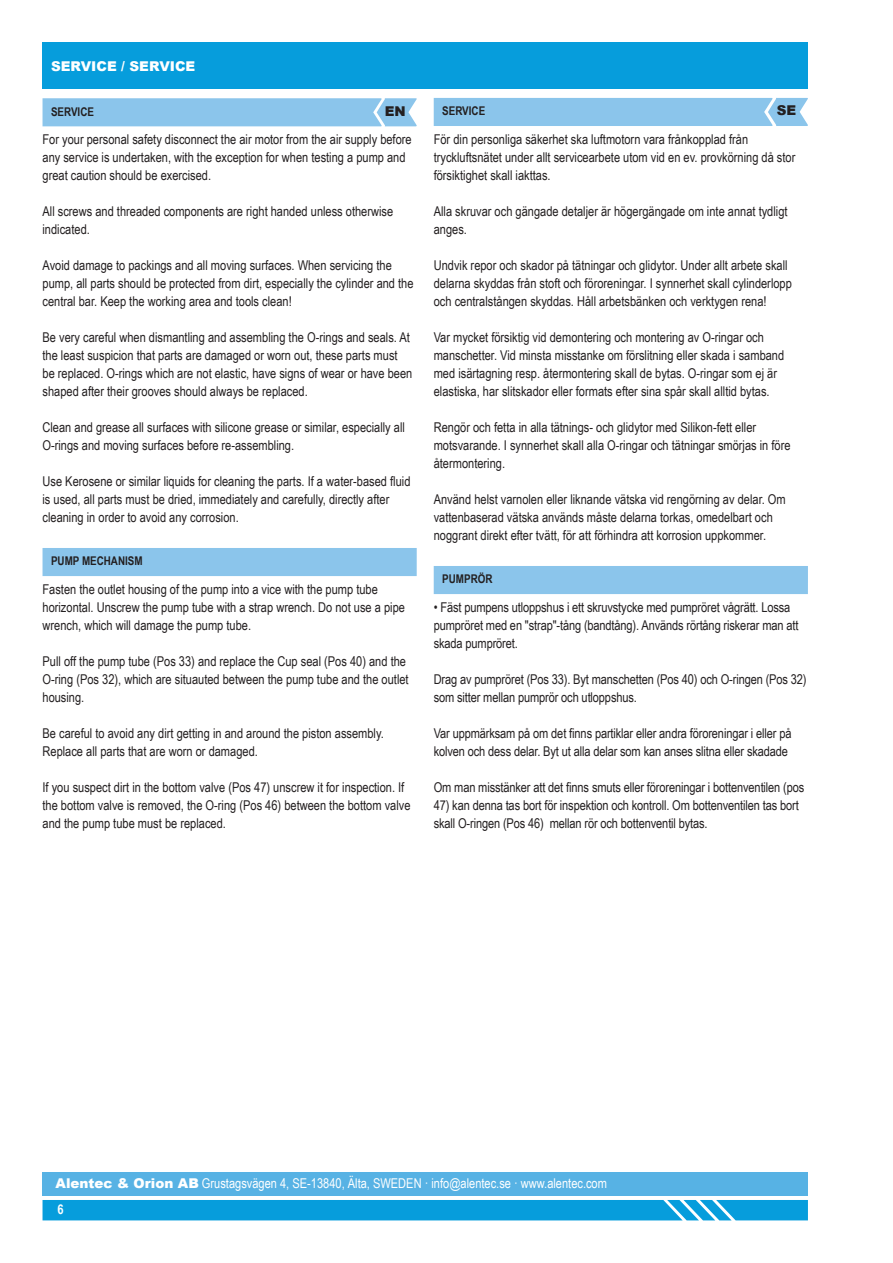
<style>
.page{position:relative;width:893px;height:1263px;background:#fff}
.page>*{position:absolute;margin:0;border:0;box-sizing:border-box;transform-origin:0 0}
.Estilo_de_párrafo_bo{font:13.5px/18px "Arial Narrow";color:#231f20}
.t1{font:13.5px/26.4px "Arial Narrow";color:#fff}
.titulos_apartados{font:900 13.5px "Arial";color:#fff}
.t2{font:900 13.5px "Arial";color:#231f20}
.subtítulos_apartados{font:700 12px "Arial Narrow";color:#231f20}
.s1{font-family:"Arial";font-weight:900}
.s2{font-weight:700}
</style>
<div class="page">
<div style="left:43px;top:1200px;width:765px;height:20px;background:#069ddc"></div>
<div style="left:43px;top:1172px;width:765px;height:24px;background:#57b2e4"></div>
<div style="left:43px;top:43px;width:765px;height:46px;background:#069ddc"></div>
<div style="left:43px;top:548px;width:374px;height:28px;background:#8bc5eb"></div>
<div style="left:434px;top:566px;width:374px;height:28px;background:#8bc5eb"></div>
<div style="left:43px;top:98px;width:374px;height:28px;background:#8bc5eb"></div>
<div style="left:434px;top:98px;width:374px;height:28px;background:#8bc5eb"></div>
<p class="titulos_apartados" style="left:51px;top:56px;width:146px">SERVICE / SERVICE</p>
<p class="subtítulos_apartados" style="left:51px;top:102px;width:45px">SERVICE</p>
<p class="t2" style="left:385px;top:101px;width:22px">EN</p>
<p class="subtítulos_apartados" style="left:442px;top:102px;width:45px">SERVICE</p>
<p class="t2" style="left:777px;top:101px;width:21px">SE</p>
<p class="Estilo_de_párrafo_bo" style="left:43px;top:130px;width:371px">For your personal safety disconnect the air motor from the air supply before any service is undertaken, with the exception for when testing a pump and great caution should be exercised.</p>
<p class="Estilo_de_párrafo_bo" style="left:43px;top:202px;width:352px">All screws and threaded components are right handed unless otherwise indicated.</p>
<p class="Estilo_de_párrafo_bo" style="left:43px;top:256px;width:373px">Avoid damage to packings and all moving surfaces. When servicing the pump, all parts should be protected from dirt, especially the cylinder and the central bar. Keep the working area and tools clean!</p>
<p class="Estilo_de_párrafo_bo" style="left:43px;top:328px;width:371px">Be very careful when dismantling and assembling the O-rings and seals. At the least suspicion that parts are damaged or worn out, these parts must be replaced. O-rings which are not elastic, have signs of wear or have been shaped after their grooves should always be replaced.</p>
<p class="Estilo_de_párrafo_bo" style="left:43px;top:418px;width:364px">Clean and grease all surfaces with silicone grease or similar, especially all<br>O-rings and moving surfaces before re-assembling.</p>
<p class="Estilo_de_párrafo_bo" style="left:43px;top:472px;width:369px">Use Kerosene or similar liquids for cleaning the parts. If a water-based fluid is used, all parts must be dried, immediately and carefully, directly after cleaning in order to avoid any corrosion.</p>
<p class="subtítulos_apartados" style="left:51px;top:552px;width:93px">PUMP MECHANISM</p>
<p class="Estilo_de_párrafo_bo" style="left:43px;top:580px;width:364px">Fasten the outlet housing of the pump into a vice with the pump tube horizontal. Unscrew the pump tube with a strap wrench. Do not use a pipe wrench, which will damage the pump tube.</p>
<p class="Estilo_de_párrafo_bo" style="left:43px;top:652px;width:368px">Pull off the pump tube (Pos 33) and replace the Cup seal (Pos 40) and the<br>O-ring (Pos 32), which are situauted between the pump tube and the outlet housing.</p>
<p class="Estilo_de_párrafo_bo" style="left:43px;top:724px;width:343px">Be careful to avoid any dirt getting in and around the piston assembly.<br>Replace all parts that are worn or damaged.</p>
<p class="Estilo_de_párrafo_bo" style="left:43px;top:778px;width:369px">If you suspect dirt in the bottom valve (Pos 47) unscrew it for inspection. If the bottom valve is removed, the O-ring (Pos 46) between the bottom valve and the pump tube must be replaced.</p>
<p class="Estilo_de_párrafo_bo" style="left:434px;top:130px;width:363px">För din personliga säkerhet ska luftmotorn vara frånkopplad från tryckluftsnätet under allt servicearbete utom vid en ev. provkörning då stor försiktighet skall iakttas.</p>
<p class="Estilo_de_párrafo_bo" style="left:434px;top:202px;width:355px">Alla skruvar och gängade detaljer är högergängade om inte annat tydligt anges.</p>
<p class="Estilo_de_párrafo_bo" style="left:434px;top:256px;width:360px">Undvik repor och skador på tätningar och glidytor. Under allt arbete skall delarna skyddas från stoft och föroreningar. I synnerhet skall cylinderlopp och centralstången skyddas. Håll arbetsbänken och verktygen rena!</p>
<p class="Estilo_de_párrafo_bo" style="left:434px;top:328px;width:352px">Var mycket försiktig vid demontering och montering av O-ringar och manschetter. Vid minsta misstanke om förslitning eller skada i samband med isärtagning resp. återmontering skall de bytas. O-ringar som ej är elastiska, har slitskador eller formats efter sina spår skall alltid bytas.</p>
<p class="Estilo_de_párrafo_bo" style="left:434px;top:418px;width:358px">Rengör och fetta in alla tätnings- och glidytor med Silikon-fett eller motsvarande. I synnerhet skall alla O-ringar och tätningar smörjas in före återmontering.</p>
<p class="Estilo_de_párrafo_bo" style="left:434px;top:490px;width:354px">Använd helst varnolen eller liknande vätska vid rengörning av delar. Om vattenbaserad vätska används måste delarna torkas, omedelbart och noggrant direkt efter tvätt, för att förhindra att korrosion uppkommer.</p>
<p class="subtítulos_apartados" style="left:442px;top:570px;width:52px">PUMPRÖR</p>
<p class="Estilo_de_párrafo_bo" style="left:434px;top:598px;width:366px">• Fäst pumpens utloppshus i ett skruvstycke med pumpröret vågrätt. Lossa pumpröret med en "strap"-tång (bandtång). Används rörtång riskerar man att skada pumpröret.</p>
<p class="Estilo_de_párrafo_bo" style="left:434px;top:670px;width:374px">Drag av pumpröret (Pos 33). Byt manschetten (Pos 40) och O-ringen (Pos 32) som sitter mellan pumprör och utloppshus.</p>
<p class="Estilo_de_párrafo_bo" style="left:434px;top:724px;width:359px">Var uppmärksam på om det finns partiklar eller andra föroreningar i eller på kolven och dess delar. Byt ut alla delar som kan anses slitna eller skadade</p>
<p class="Estilo_de_párrafo_bo" style="left:434px;top:778px;width:372px">Om man misstänker att det finns smuts eller föroreningar i bottenventilen (pos</p>
<p class="Estilo_de_párrafo_bo" style="left:434px;top:796px;width:366px">47) kan denna tas bort för inspektion och kontroll. Om bottenventilen tas bort skall O-ringen (Pos 46) mellan rör och bottenventil bytas.</p>
<p class="t1" style="left:56px;top:1169px;width:553px"><span class="s1">Alentec &amp; Orion AB</span> Grustagsvägen 4, SE-13840, Älta, SWEDEN · info@alentec.se · www.alentec.com<br><span class="s2">6</span></p>
</div>
